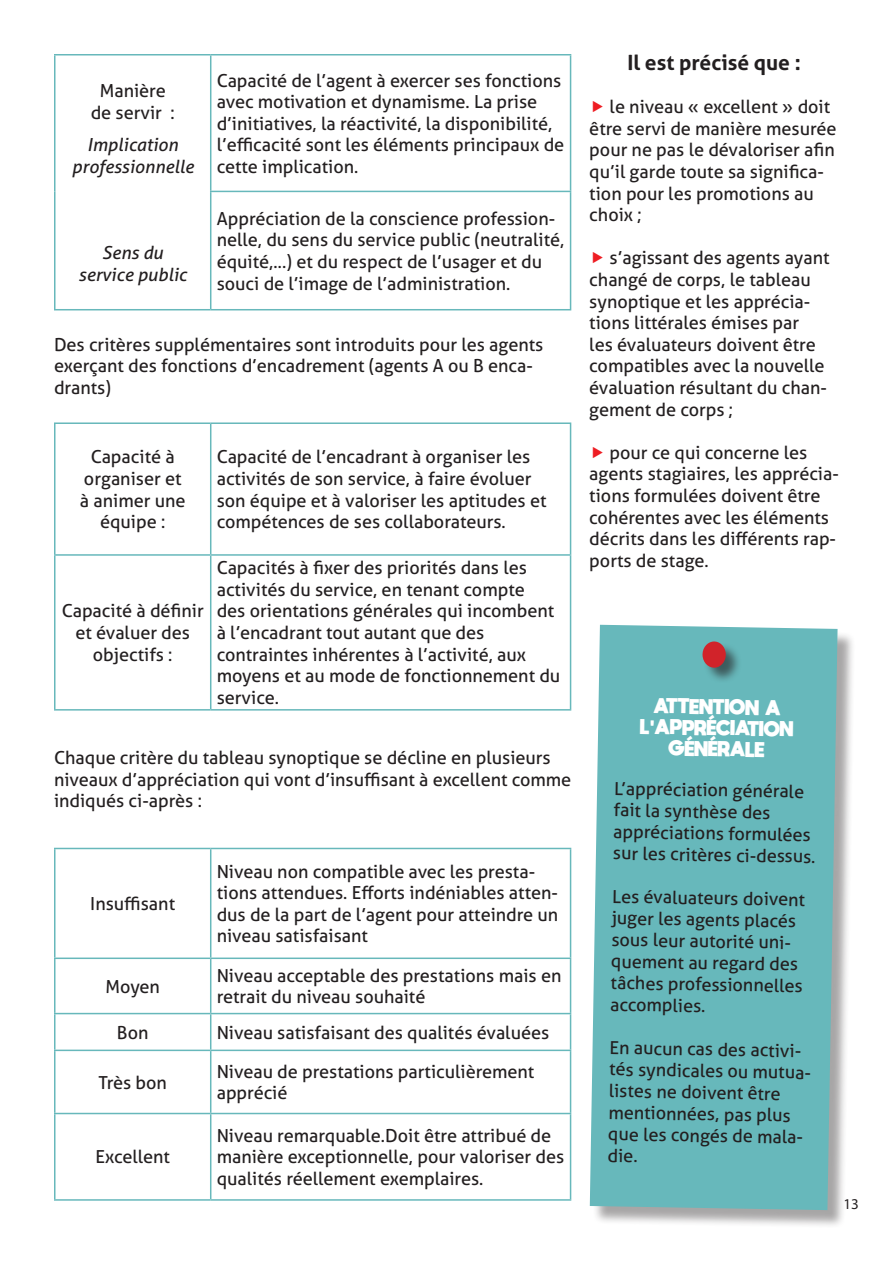
<style>
.page{position:relative;width:893px;height:1263px;background:#fff}
.page>*{position:absolute;margin:0;border:0;box-sizing:border-box;transform-origin:0 0}
.t1{font:700 21px "Aller";color:#231f20}
.t2{font:18px/21.6px "Aller";color:#231f20}
.t3{font:italic 18px/21.6px "Aller";color:#231f20;text-align:center}
.t4{font:800 15px/21px "moon get";color:#fff;text-align:center}
.t5{font:15px "Myriad Pro";color:#231f20}
</style>
<div class="page">
<hr style="left:54px;top:54px;width:157px;height:2px;background:#67b8bb">
<hr style="left:54px;top:56px;width:2px;height:135px;background:#67b8bb">
<hr style="left:54px;top:191px;width:2px;height:118px;background:#67b8bb">
<hr style="left:54px;top:309px;width:157px;height:1px;background:#67b8bb">
<hr style="left:211px;top:54px;width:360px;height:2px;background:#67b8bb">
<hr style="left:210px;top:56px;width:1px;height:135px;background:#67b8bb">
<hr style="left:570px;top:56px;width:1px;height:135px;background:#67b8bb">
<hr style="left:210px;top:191px;width:361px;height:1px;background:#67b8bb">
<hr style="left:210px;top:192px;width:1px;height:117px;background:#67b8bb">
<hr style="left:570px;top:192px;width:1px;height:117px;background:#67b8bb">
<hr style="left:211px;top:309px;width:360px;height:1px;background:#67b8bb">
<hr style="left:54px;top:422px;width:157px;height:2px;background:#67b8bb">
<hr style="left:54px;top:424px;width:2px;height:130px;background:#67b8bb">
<hr style="left:211px;top:422px;width:360px;height:2px;background:#67b8bb">
<hr style="left:210px;top:424px;width:1px;height:130px;background:#67b8bb">
<hr style="left:570px;top:424px;width:1px;height:130px;background:#67b8bb">
<hr style="left:54px;top:554px;width:157px;height:2px;background:#67b8bb">
<hr style="left:54px;top:556px;width:2px;height:153px;background:#67b8bb">
<hr style="left:54px;top:709px;width:157px;height:1px;background:#67b8bb">
<hr style="left:211px;top:554px;width:360px;height:2px;background:#67b8bb">
<hr style="left:210px;top:556px;width:1px;height:153px;background:#67b8bb">
<hr style="left:570px;top:556px;width:1px;height:153px;background:#67b8bb">
<hr style="left:211px;top:709px;width:360px;height:1px;background:#67b8bb">
<hr style="left:54px;top:848px;width:157px;height:1px;background:#67b8bb">
<hr style="left:54px;top:849px;width:2px;height:108px;background:#67b8bb">
<hr style="left:211px;top:848px;width:360px;height:1px;background:#67b8bb">
<hr style="left:210px;top:849px;width:1px;height:108px;background:#67b8bb">
<hr style="left:570px;top:849px;width:1px;height:108px;background:#67b8bb">
<hr style="left:54px;top:957px;width:157px;height:2px;background:#67b8bb">
<hr style="left:54px;top:959px;width:2px;height:54px;background:#67b8bb">
<hr style="left:211px;top:957px;width:360px;height:2px;background:#67b8bb">
<hr style="left:210px;top:959px;width:1px;height:54px;background:#67b8bb">
<hr style="left:570px;top:959px;width:1px;height:54px;background:#67b8bb">
<hr style="left:54px;top:1013px;width:157px;height:1px;background:#67b8bb">
<hr style="left:54px;top:1014px;width:2px;height:35px;background:#67b8bb">
<hr style="left:211px;top:1013px;width:360px;height:1px;background:#67b8bb">
<hr style="left:210px;top:1014px;width:1px;height:35px;background:#67b8bb">
<hr style="left:570px;top:1014px;width:1px;height:35px;background:#67b8bb">
<hr style="left:54px;top:1049px;width:157px;height:2px;background:#67b8bb">
<hr style="left:54px;top:1051px;width:2px;height:62px;background:#67b8bb">
<hr style="left:211px;top:1049px;width:360px;height:2px;background:#67b8bb">
<hr style="left:210px;top:1051px;width:1px;height:62px;background:#67b8bb">
<hr style="left:570px;top:1051px;width:1px;height:62px;background:#67b8bb">
<hr style="left:54px;top:1113px;width:157px;height:1px;background:#67b8bb">
<hr style="left:54px;top:1114px;width:2px;height:85px;background:#67b8bb">
<hr style="left:54px;top:1199px;width:157px;height:2px;background:#67b8bb">
<hr style="left:211px;top:1113px;width:360px;height:1px;background:#67b8bb">
<hr style="left:210px;top:1114px;width:1px;height:85px;background:#67b8bb">
<hr style="left:570px;top:1114px;width:1px;height:85px;background:#67b8bb">
<hr style="left:211px;top:1199px;width:360px;height:2px;background:#67b8bb">
<div style="left:592px;top:627px;width:264px;height:602px;background:#231f20;opacity:.4"></div>
<div style="left:590px;top:625px;width:247px;height:585px;background:#67b8bb"></div>
<div style="left:703px;top:642px;width:39px;height:42px;background:#231f20;opacity:.6"></div>
<svg style="left:702px;top:641px;width:24px;height:27px"></svg>
<p class="t2" style="left:91px;top:80px;width:86px;text-align:center">Manière de servir :</p>
<p class="t3" style="left:72px;top:134px;width:123px">Implication professionnelle</p>
<p class="t3" style="left:79px;top:242px;width:110px">Sens du service public</p>
<p class="t2" style="left:217px;top:69px;width:349px">Capacité de l’agent à exercer ses fonctions avec motivation et dynamisme. La prise d’initiatives, la réactivité, la disponibilité, l’efficacité sont les éléments principaux de cette implication.</p>
<p class="t2" style="left:217px;top:207px;width:349px">Appréciation de la conscience profession&shy;nelle, du sens du service public (neutralité, équité,…) et du respect de l’usager et du souci de l’image de l’administration.</p>
<p class="t2" style="left:54px;top:333px;width:491px">Des critères supplémentaires sont introduits pour les agents exerçant des fonctions d’encadrement (agents A ou B enca&shy;drants)</p>
<p class="t2" style="left:80px;top:446px;width:107px;text-align:center">Capacité à organiser et à animer une équipe :</p>
<p class="t2" style="left:217px;top:446px;width:331px">Capacité de l’encadrant à organiser les activités de son service, à faire évoluer son équipe et à valoriser les aptitudes et compétences de ses collaborateurs.</p>
<p class="t2" style="left:62px;top:600px;width:143px;text-align:center">Capacité à définir et évaluer des objectifs :</p>
<p class="t2" style="left:217px;top:557px;width:345px">Capacités à fixer des priorités dans les activités du service, en tenant compte<br>des orientations générales qui incombent à l’encadrant tout autant que des contraintes inhérentes à l’activité, aux moyens et au mode de fonctionnement du service.</p>
<p class="t2" style="left:54px;top:747px;width:519px">Chaque critère du tableau synoptique se décline en plusieurs niveaux d’appréciation qui vont d’insuffisant à excellent comme indiqués ci-après :</p>
<p class="t2" style="left:90px;top:893px;width:86px">Insuffisant</p>
<p class="t2" style="left:217px;top:860px;width:343px">Niveau non compatible avec les presta&shy;tions attendues. Efforts indéniables atten&shy;dus de la part de l’agent pour atteindre un niveau satisfaisant</p>
<p class="t2" style="left:105px;top:975px;width:56px">Moyen</p>
<p class="t2" style="left:217px;top:964px;width:346px">Niveau acceptable des prestations mais en retrait du niveau souhaité</p>
<p class="t2" style="left:117px;top:1021px;width:33px">Bon</p>
<p class="t2" style="left:217px;top:1021px;width:334px">Niveau satisfaisant des qualités évaluées</p>
<p class="t2" style="left:98px;top:1071px;width:70px">Très bon</p>
<p class="t2" style="left:217px;top:1060px;width:319px">Niveau de prestations particulièrement apprécié</p>
<p class="t2" style="left:95px;top:1146px;width:76px">Excellent</p>
<p class="t2" style="left:217px;top:1124px;width:349px">Niveau remarquable.Doit être attribué de manière exceptionnelle, pour valoriser des qualités réellement exemplaires.</p>
<p class="t1" style="left:627px;top:49px;width:175px">Il est précisé que :</p>
<p class="t2" style="left:589px;top:96px;width:249px;text-indent:20px">le niveau « excellent » doit être servi de manière mesurée pour ne pas le dévaloriser afin qu’il garde toute sa significa&shy;tion pour les promotions au choix ;</p>
<p class="t2" style="left:589px;top:247px;width:242px;text-indent:20px">s’agissant des agents ayant changé de corps, le tableau synoptique et les apprécia&shy;tions littérales émises par<br>les évaluateurs doivent être compatibles avec la nouvelle évaluation résultant du chan&shy;gement de corps ;</p>
<p class="t2" style="left:589px;top:441px;width:251px;text-indent:20px">pour ce qui concerne les agents stagiaires, les apprécia&shy;tions formulées doivent être cohérentes avec les éléments décrits dans les différents rap&shy;ports de stage.</p>
<p class="t4" style="left:641px;top:694px;width:155px;rotate:1deg">ATTENTION A<br>L'APPRÉCIATION<br>GÉNÉRALE</p>
<p class="t2" style="left:614px;top:777px;width:204px;rotate:1deg">L’appréciation générale fait la synthèse des appréciations formulées sur les critères ci-dessus.</p>
<p class="t2" style="left:612px;top:885px;width:194px;rotate:1deg">Les évaluateurs doivent juger les agents placés sous leur autorité uni&shy;quement au regard des tâches professionnelles accomplies.</p>
<p class="t2" style="left:610px;top:1036px;width:206px;rotate:1deg">En aucun cas des activi&shy;tés syndicales ou mutua&shy;listes ne doivent être mentionnées, pas plus que les congés de mala&shy;die.</p>
<p class="t5" style="left:843px;top:1195px;width:17px">13</p>
</div>
